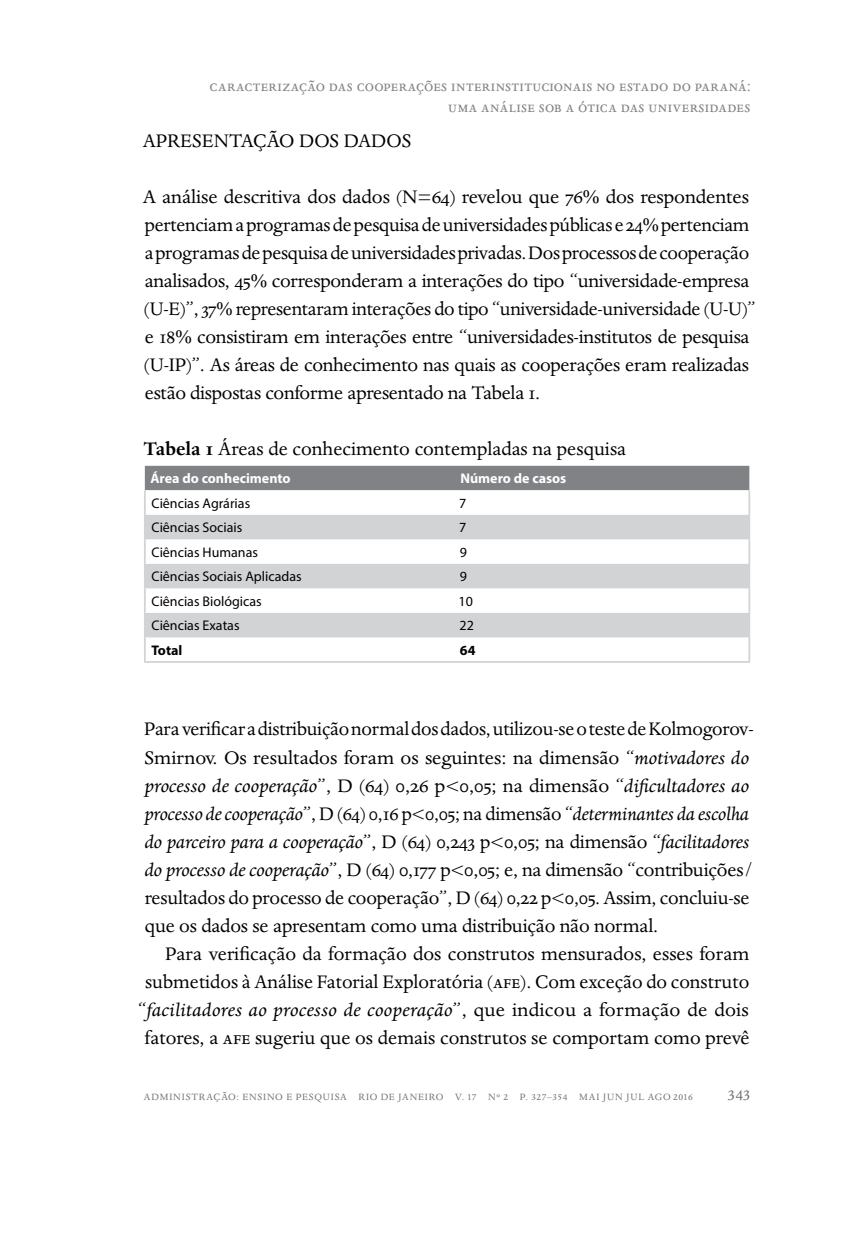
<style>
.page{position:relative;width:844px;height:1241px;background:#fff}
.page>*{position:absolute;margin:0;border:0;box-sizing:border-box;transform-origin:0 0}
._0000_Corpo__1{font:21px/28px "Dante MT Std";letter-spacing:-.015em;color:#000}
._0000_Corpo{font:21px/28px "Dante MT Std";color:#000;text-align:right}
._3000_Título_da_Figu{font:21px "Dante MT Std";color:#000}
._5000_Título{font:21px "Dante MT Std";letter-spacing:.13em;color:#000}
.t1{font:17.5px/21px "Dante MT Std";letter-spacing:.02em;color:#808285;text-align:right}
.t2{font:17.5px "Dante MT Std";color:#6d6e71}
._0000_Tabela{font:14px "Myriad Pro";color:#000}
._0000_Tabela_Header{font:700 14px "Myriad Pro";color:#fff}
._0000_Tabela-2{font:700 14px "Myriad Pro";color:#000}
.t3{font:10.5px "Dante MT Std";letter-spacing:.09em;color:#6d6e71}
.s1{font-weight:700}
.s2{font-style:italic}
</style>
<div class="page">
<div style="left:145px;top:466px;width:604px;height:24px;background:#808285"></div>
<svg style="left:146px;top:490px;width:602px;height:148px"></svg>
<svg style="left:146px;top:514px;width:602px;height:123px;fill:#d1d3d4"></svg>
<hr style="left:144px;top:490px;width:2px;height:24px;background:#d1d3d4">
<hr style="left:144px;top:514px;width:2px;height:25px;background:#d1d3d4">
<hr style="left:144px;top:539px;width:2px;height:24px;background:#d1d3d4">
<hr style="left:144px;top:563px;width:2px;height:25px;background:#d1d3d4">
<hr style="left:144px;top:588px;width:2px;height:24px;background:#d1d3d4">
<hr style="left:144px;top:612px;width:2px;height:25px;background:#d1d3d4">
<hr style="left:144px;top:637px;width:2px;height:24px;background:#d1d3d4">
<hr style="left:144px;top:661px;width:310px;height:1px;background:#d1d3d4">
<hr style="left:748px;top:637px;width:2px;height:24px;background:#d1d3d4">
<hr style="left:454px;top:661px;width:296px;height:1px;background:#d1d3d4">
<hr style="left:748px;top:490px;width:2px;height:24px;background:#d1d3d4">
<hr style="left:748px;top:514px;width:2px;height:25px;background:#d1d3d4">
<hr style="left:748px;top:539px;width:2px;height:24px;background:#d1d3d4">
<hr style="left:748px;top:563px;width:2px;height:25px;background:#d1d3d4">
<hr style="left:748px;top:588px;width:2px;height:24px;background:#d1d3d4">
<hr style="left:748px;top:612px;width:2px;height:25px;background:#d1d3d4">
<p class="t1" style="left:209px;top:75px;width:543px">CARACTERIZAÇÃO DAS COOPERAÇÕES INTERINSTITUCIONAIS NO ESTADO DO PARANÁ:<br>UMA ANÁLISE SOB A ÓTICA DAS UNIVERSIDADES</p>
<p class="_5000_Título" style="left:143px;top:128px;width:270px">APRESENTAÇÃO DOS DADOS</p>
<p class="_0000_Corpo__1" style="left:143px;top:183px;width:614px">A análise descritiva dos dados (N=64) revelou que 76% dos respondentes pertenciam a programas de pesquisa de universidades públicas e 24% pertenciam a programas de pesquisa de universidades privadas. Dos processos de cooperação analisados, 45% corresponderam a interações do tipo “universidade-empresa (U-E)”, 37% representaram interações do tipo “universidade-universidade (U-U)” e 18% consistiram em interações entre “universidades-institutos de pesquisa (U-IP)”. As áreas de conhecimento nas quais as cooperações eram realizadas estão dispostas conforme apresentado na Tabela 1.</p>
<p class="_3000_Título_da_Figu" style="left:143px;top:436px;width:484px"><span class="s1">Tabela 1</span> Áreas de conhecimento contempladas na pesquisa</p>
<p class="_0000_Tabela_Header" style="left:150px;top:469px;width:142px">Área do conhecimento</p>
<p class="_0000_Tabela_Header" style="left:460px;top:469px;width:107px">Número de casos</p>
<p class="_0000_Tabela" style="left:151px;top:494px;width:100px">Ciências Agrárias</p>
<p class="_0000_Tabela" style="left:459px;top:494px;width:9px">7</p>
<p class="_0000_Tabela" style="left:151px;top:519px;width:92px">Ciências Sociais</p>
<p class="_0000_Tabela" style="left:459px;top:519px;width:9px">7</p>
<p class="_0000_Tabela" style="left:151px;top:543px;width:108px">Ciências Humanas</p>
<p class="_0000_Tabela" style="left:459px;top:543px;width:9px">9</p>
<p class="_0000_Tabela" style="left:151px;top:568px;width:151px">Ciências Sociais Aplicadas</p>
<p class="_0000_Tabela" style="left:459px;top:568px;width:9px">9</p>
<p class="_0000_Tabela" style="left:151px;top:592px;width:112px">Ciências Biológicas</p>
<p class="_0000_Tabela" style="left:458px;top:592px;width:16px">10</p>
<p class="_0000_Tabela" style="left:151px;top:617px;width:89px">Ciências Exatas</p>
<p class="_0000_Tabela" style="left:459px;top:617px;width:16px">22</p>
<p class="_0000_Tabela-2" style="left:151px;top:641px;width:32px">Total</p>
<p class="_0000_Tabela-2" style="left:460px;top:641px;width:17px">64</p>
<p class="_0000_Corpo__1" style="left:144px;top:715px;width:611px">Para verificar a distribuição normal dos dados, utilizou-se o teste de Kolmogorov-Smirnov. Os resultados foram os seguintes: na dimensão “<span class="s2">motivadores do processo de cooperação</span>”, D (64) 0,26 p&lt;0,05; na dimensão “<span class="s2">dificultadores ao processo de cooperação</span>”, D (64) 0,16 p&lt;0,05; na dimensão “<span class="s2">determinantes da escolha do parceiro para a cooperação</span>”, D (64) 0,243 p&lt;0,05; na dimensão “<span class="s2">facilitadores do processo de cooperação</span>”, D (64) 0,177 p&lt;0,05; e, na dimensão “contribuições/ resultados do processo de cooperação”, D (64) 0,22 p&lt;0,05. Assim, concluiu-se que os dados se apresentam como uma distribuição não normal.</p>
<p class="_0000_Corpo" style="left:138px;top:939px;width:613px">Para verificação da formação dos construtos mensurados, esses foram submetidos à Análise Fatorial Exploratória (afe). Com exceção do construto “<span class="s2">facilitadores ao processo de cooperação</span>”, que indicou a formação de dois fatores, a afe sugeriu que os demais construtos se comportam como prevê</p>
<p class="t3" style="left:144px;top:1090px;width:550px">ADMINISTRAÇÃO: ENSINO E PESQUISA RIO DE JANEIRO V. 17 No 2 P. 327–354 MAI JUN JUL AGO 2016</p>
<p class="t2" style="left:727px;top:1083px;width:25px">343</p>
</div>
